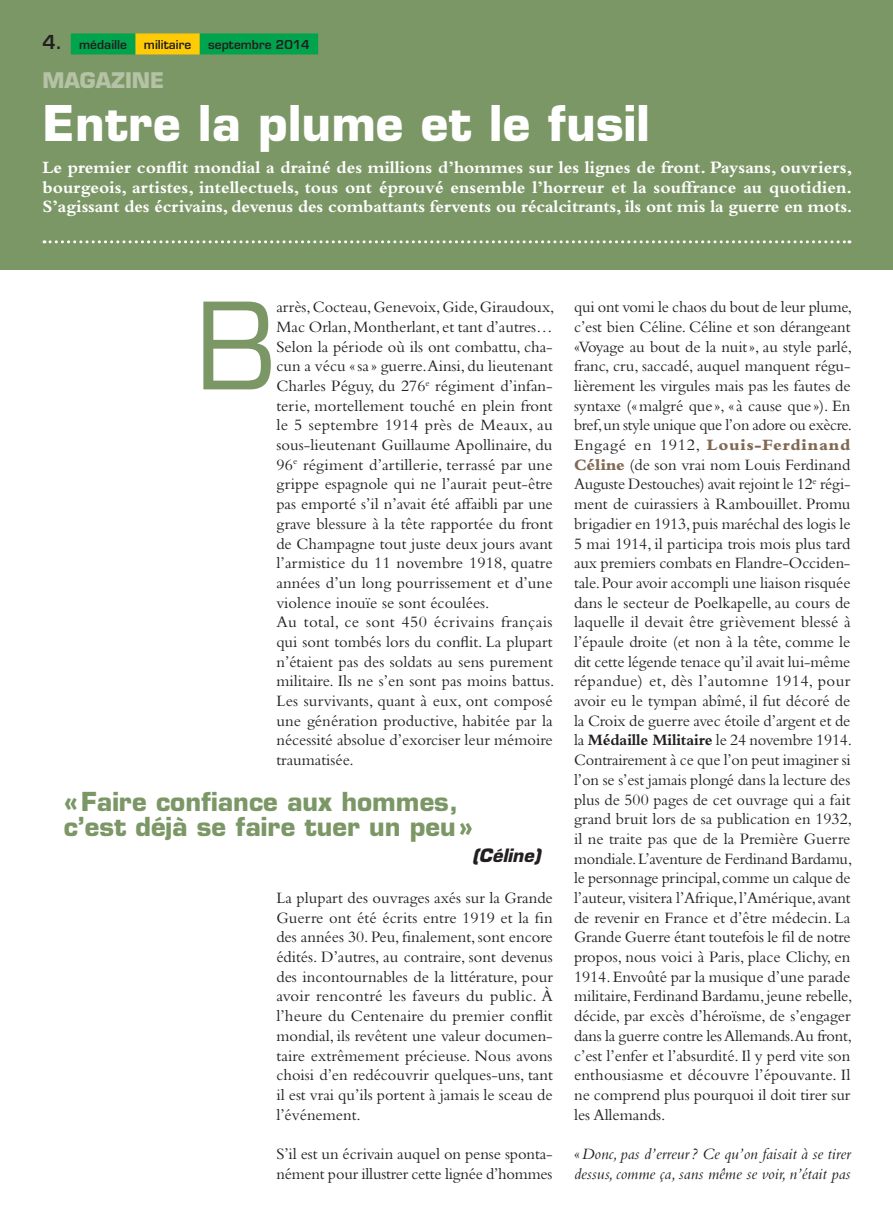
<style>
.page{position:relative;width:893px;height:1221px;background:#fff}
.page>*{position:absolute;margin:0;border:0;box-sizing:border-box;transform-origin:0 0}
.t1{font:117px "Eurostile";color:#7c9766}
.t2{font:700 48px "Eurostile";color:#fff}
.t3{font:700 25.5px/25.5px "Eurostile";color:#7c9766}
.t4{font:700 21px "Eurostile";color:#b5c2a5}
.t5{font:700 18px/19.5px "Bembo";letter-spacing:-.005em;color:#fff;text-align:justify}
.t6{font:italic 700 18px "Eurostile";color:#231f20}
.t7{font:16.5px/19.6px "Bembo";color:#231f20}
.t8{font:italic 16.5px/19.6px "Bembo";color:#231f20}
.t9{font:600 12px "Eurostile";color:#231f20}
.s1{font-size:18.75px}
.s2{font-weight:800;color:#806852}
.s3{font-weight:700}
.s4{font-style:normal}
</style>
<div class="page">
<div style="left:0;top:0;width:893px;height:270px;background:#7c9766"></div>
<div style="left:71px;top:33px;width:65px;height:21px;background:#00a44d"></div>
<div style="left:136px;top:33px;width:64px;height:21px;background:#ffcb04"></div>
<div style="left:200px;top:33px;width:118px;height:21px;background:#00a44d"></div>
<svg style="left:44px;top:240px;width:806px;height:3px"></svg>
<p class="t9" style="left:43px;top:40px;width:86px"><span class="s1">4.</span> médaille</p>
<p class="t9" style="left:144px;top:40px;width:49px">militaire</p>
<p class="t9" style="left:208px;top:40px;width:103px">septembre 2014</p>
<p class="t4" style="left:43px;top:72px;width:123px">MAGAZINE</p>
<h2 class="t2" style="left:43px;top:105px;width:609px">Entre la plume et le fusil</h2>
<p class="t5" style="left:43px;top:159px;width:811px">Le premier conflit mondial a drainé des millions d’hommes sur les lignes de front. Paysans, ouvriers, bourgeois, artistes, intellectuels, tous ont éprouvé ensemble l’horreur et la souffrance au quotidien.<br>S’agissant des écrivains, devenus des combattants fervents ou récalcitrants, ils ont mis la guerre en mots.</p>
<p class="t7" style="left:276px;top:299px;width:280px">arrès, Cocteau, Genevoix, Gide, Giraudoux, Mac Orlan, Montherlant, et tant d’autres… Selon la période où ils ont combattu, cha&shy;cun a vécu « sa » guerre.Ainsi, du lieutenant Charles Péguy, du 276<sup>e</sup> régiment d’infan&shy;terie, mortellement touché en plein front le 5 septembre 1914 près de Meaux, au sous-lieutenant Guillaume Apollinaire, du 96<sup>e</sup> régiment d’artillerie, terrassé par une grippe espagnole qui ne l’aurait peut-être pas emporté s’il n’avait été affaibli par une grave blessure à la tête rapportée du front de Champagne tout juste deux jours avant l’armistice du 11 novembre 1918, quatre années d’un long pourrissement et d’une violence inouïe se sont écoulées.<br>Au total, ce sont 450 écrivains français qui sont tombés lors du conflit. La plupart n’étaient pas des soldats au sens purement militaire. Ils ne s’en sont pas moins battus.<br>Les survivants, quant à eux, ont composé une génération productive, habitée par la nécessité absolue d’exorciser leur mémoire traumatisée.</p>
<h1 class="t1" style="left:196px;top:301px;width:83px">B</h1>
<h3 class="t3" style="left:64px;top:791px;width:411px">« Faire confiance aux hommes, c’est déjà se faire tuer un peu »</h3>
<p class="t6" style="left:472px;top:848px;width:70px">(Céline)</p>
<p class="t7" style="left:276px;top:889px;width:278px;text-align:justify">La plupart des ouvrages axés sur la Grande Guerre ont été écrits entre 1919 et la fin des années 30. Peu, finalement, sont encore édités. D’autres, au contraire, sont devenus des incontournables de la littérature, pour avoir rencontré les faveurs du public. À l’heure du Centenaire du premier conflit mondial, ils revêtent une valeur documen&shy;taire extrêmement précieuse. Nous avons choisi d’en redécouvrir quelques-uns, tant il est vrai qu’ils portent à jamais le sceau de l’événement.</p>
<p class="t7" style="left:276px;top:1145px;width:278px">S’il est un écrivain auquel on pense sponta&shy;nément pour illustrer cette lignée d’hommes</p>
<p class="t7" style="left:574px;top:299px;width:280px;text-align:justify">qui ont vomi le chaos du bout de leur plume, c’est bien Céline. Céline et son dérangeant « Voyage au bout de la nuit », au style parlé, franc, cru, saccadé, auquel manquent régu&shy;lièrement les virgules mais pas les fautes de syntaxe (« malgré que », « à cause que »). En bref, un style unique que l’on adore ou exècre.<br>Engagé en 1912, <span class="s2">Louis-Ferdinand Céline</span> (de son vrai nom Louis Ferdinand Auguste Destouches) avait rejoint le 12<sup>e</sup> régi&shy;ment de cuirassiers à Rambouillet. Promu brigadier en 1913, puis maréchal des logis le 5 mai 1914, il participa trois mois plus tard aux premiers combats en Flandre-Occiden&shy;tale. Pour avoir accompli une liaison risquée dans le secteur de Poelkapelle, au cours de laquelle il devait être grièvement blessé à l’épaule droite (et non à la tête, comme le dit cette légende tenace qu’il avait lui-même répandue) et, dès l’automne 1914, pour avoir eu le tympan abîmé, il fut décoré de la Croix de guerre avec étoile d’argent et de la <span class="s3">Médaille Militaire</span> le 24 novembre 1914.<br>Contrairement à ce que l’on peut imaginer si l’on se s’est jamais plongé dans la lecture des plus de 500 pages de cet ouvrage qui a fait grand bruit lors de sa publication en 1932, il ne traite pas que de la Première Guerre mondiale. L’aventure de Ferdinand Bardamu, le personnage principal, comme un calque de l’auteur, visitera l’Afrique, l’Amérique, avant de revenir en France et d’être médecin. La Grande Guerre étant toutefois le fil de notre propos, nous voici à Paris, place Clichy, en 1914. Envoûté par la musique d’une parade militaire, Ferdinand Bardamu, jeune rebelle, décide, par excès d’héroïsme, de s’engager dans la guerre contre les Allemands.Au front, c’est l’enfer et l’absurdité. Il y perd vite son enthousiasme et découvre l’épouvante. Il ne comprend plus pourquoi il doit tirer sur les Allemands.</p>
<p class="t8" style="left:574px;top:1145px;width:278px"><span class="s4">«</span> Donc, pas d’erreur ? Ce qu’on faisait à se tirer dessus, comme ça, sans même se voir, n’était pas</p>
</div>
